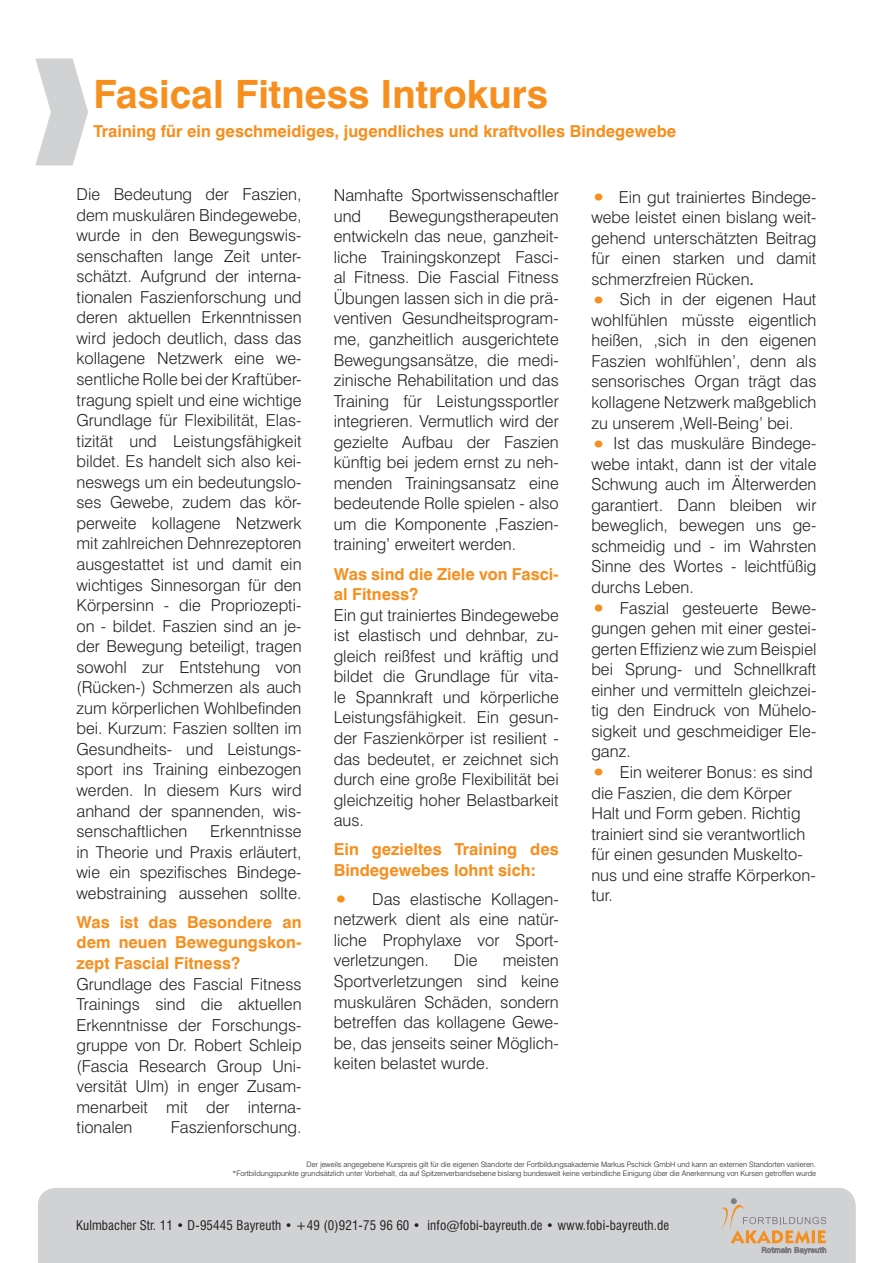
<style>
.page{position:relative;width:893px;height:1263px;background:#fff}
.page>*{position:absolute;margin:0;border:0;box-sizing:border-box;transform-origin:0 0}
.t1{font:700 39px "Swiss 721 BT";color:#f78f1e}
.t2{font:300 16.5px/20.5px "Swiss 721 BT";color:#231f20;text-align:justify}
.t3{font:700 16.5px/20.5px "Swiss 721 BT";color:#f78f1e}
.t4{font:condensed 13.05px "Swiss 721 BT";letter-spacing:.01em;color:#231f20}
.t5{font:300 7.5px/9px "Swiss 721 BT";color:#231f20;text-align:right}
.s1{font-family:"Mix";font-weight:400;font-size:34.5px;color:#f78f1e}
.s2{font-weight:400}
</style>
<div class="page">
<div style="left:38px;top:1188px;width:818px;height:75px;background:#d1d2d4"></div>
<svg style="left:721px;top:1198px;width:105px;height:56px;background:#cec2b7"></svg>
<p class="t1" style="left:94px;top:70px;width:456px">Fasical Fitness Introkurs</p>
<p class="t3" style="left:94px;top:121px;width:584px">Training für ein geschmeidiges, jugendliches und kraftvolles Bindegewebe</p>
<p class="t2" style="left:77px;top:184px;width:227px">Die Bedeutung der Faszien, dem muskulären Bindegewebe, wurde in den Bewegungswis&shy;senschaften lange Zeit unter&shy;schätzt. Aufgrund der interna&shy;tionalen Faszienforschung und deren aktuellen Erkenntnissen wird jedoch deutlich, dass das kollagene Netzwerk eine we&shy;sentliche Rolle bei der Kraftüber&shy;tragung spielt und eine wichtige Grundlage für Flexibilität, Elas&shy;tizität und Leistungsfähigkeit bildet. Es handelt sich also kei&shy;neswegs um ein bedeutungslo&shy;ses Gewebe, zudem das kör&shy;perweite kollagene Netzwerk mit zahlreichen Dehnrezeptoren ausgestattet ist und damit ein wichtiges Sinnesorgan für den Körpersinn - die Propriozepti&shy;on - bildet. Faszien sind an je&shy;der Bewegung beteiligt, tragen sowohl zur Entstehung von (Rücken-) Schmerzen als auch zum körperlichen Wohlbefinden bei. Kurzum: Faszien sollten im Gesundheits- und Leistungs&shy;sport ins Training einbezogen werden. In diesem Kurs wird anhand der spannenden, wis&shy;senschaftlichen</p>
<p class="t2" style="left:77px;top:821px;width:227px;text-indent:134px">Erkenntnisse in Theorie und Praxis erläutert, wie ein spezifisches Bindege&shy;webstraining aussehen sollte.</p>
<p class="t3" style="left:77px;top:911px;width:226px;text-align:justify">Was ist das Besondere an dem neuen Bewegungskon&shy;zept Fascial Fitness?</p>
<p class="t2" style="left:77px;top:973px;width:227px">Grundlage des Fascial Fitness Trainings sind die aktuellen Erkenntnisse der Forschungs&shy;gruppe von Dr. Robert Schleip (Fascia Research Group Uni&shy;versität Ulm) in enger Zusam&shy;menarbeit mit der interna&shy;tionalen</p>
<p class="t2" style="left:171px;top:1117px;width:132px">Faszienforschung.</p>
<p class="t2" style="left:334px;top:185px;width:227px">Namhafte Sportwissenschaftler und</p>
<p class="t2" style="left:334px;top:205px;width:227px;text-indent:55px">Bewegungstherapeuten entwickeln das neue, ganzheit&shy;liche Trainingskonzept Fasci&shy;al Fitness. Die Fascial Fitness Übungen lassen sich in die prä&shy;ventiven Gesundheitsprogram&shy;me, ganzheitlich ausgerichtete Bewegungsansätze, die medi&shy;zinische Rehabilitation und das Training für Leistungssportler integrieren. Vermutlich wird der gezielte Aufbau der Faszien künftig bei jedem ernst zu neh&shy;menden Trainingsansatz eine bedeutende Rolle spielen - also um die Komponente ‚Faszien&shy;training’ erweitert werden.</p>
<p class="t3" style="left:334px;top:563px;width:227px">Was sind die Ziele von Fasci&shy;al Fitness?</p>
<p class="t2" style="left:334px;top:604px;width:227px">Ein gut trainiertes Bindegewebe ist elastisch und dehnbar, zu&shy;gleich reißfest und kräftig und bildet die Grundlage für vita&shy;le Spannkraft und körperliche Leistungsfähigkeit. Ein gesun&shy;der Faszienkörper ist resilient - das bedeutet, er zeichnet sich durch eine große Flexibilität bei gleichzeitig hoher Belastbarkeit aus.</p>
<p class="t3" style="left:334px;top:839px;width:226px">Ein gezieltes Training des<br>Bindegewebes lohnt sich:</p>
<p class="t2" style="left:334px;top:888px;width:227px"><span class="s1">•</span> Das elastische Kollagen&shy;netzwerk dient als eine natür&shy;liche Prophylaxe vor Sport&shy;verletzungen.</p>
<p class="t2" style="left:334px;top:950px;width:227px;text-indent:169px">meisten Sportverletzungen sind keine muskulären Schäden, sondern betreffen das kollagene Gewe&shy;be, das jenseits seiner Möglich&shy;keiten belastet wurde.</p>
<p class="t2" style="left:454px;top:950px;width:25px">Die</p>
<p class="t2" style="left:591px;top:186px;width:227px"><span class="s1">•</span> Ein gut trainiertes Bindege&shy;webe leistet einen bislang weit&shy;gehend unterschätzten Beitrag für einen starken und damit schmerzfreien Rücken<span class="s2">.</span></p>
<p class="t2" style="left:591px;top:289px;width:227px"><span class="s1">•</span> Sich in der eigenen Haut wohlfühlen müsste eigentlich heißen, ‚sich in den eigenen Faszien wohlfühlen’, denn als sensorisches Organ trägt das kollagene Netzwerk maßgeblich zu unserem ‚Well-Being’ bei.</p>
<p class="t2" style="left:591px;top:433px;width:227px"><span class="s1">•</span> Ist das muskuläre Bindege&shy;webe intakt, dann ist der vitale Schwung auch im Älterwerden garantiert. Dann bleiben wir beweglich, bewegen uns ge&shy;schmeidig und - im Wahrsten Sinne des Wortes - leichtfüßig durchs Leben.</p>
<p class="t2" style="left:591px;top:597px;width:227px"><span class="s1">•</span> Faszial gesteuerte Bewe&shy;gungen gehen mit einer gestei&shy;gerten Effizienz wie zum Beispiel bei Sprung- und Schnellkraft einher und vermitteln gleichzei&shy;tig den Eindruck von Mühelo&shy;sigkeit und geschmeidiger Ele&shy;ganz.</p>
<p class="t2" style="left:591px;top:762px;width:226px;text-align:left"><span class="s1">•</span> Ein weiterer Bonus: es sind die Faszien, die dem Körper<br>Halt und Form geben. Richtig trainiert sind sie verantwortlich für einen gesunden Muskelto&shy;nus und eine straffe Körperkon&shy;tur.</p>
<p class="t5" style="left:233px;top:1160px;width:585px">Der jeweils angegebene Kurspreis gilt für die eigenen Standorte der Fortbildungsakademie Markus Pschick GmbH und kann an externen Standorten variieren.<br>*Fortbildungspunkte grundsätzlich unter Vorbehalt, da auf Spitzenverbandsebene bislang bundesweit keine verbindliche Einigung über die Anerkennung von Kursen getroffen wurde</p>
<p class="t4" style="left:76px;top:1217px;width:595px">Kulmbacher Str. 11 • D-95445 Bayreuth • +49 (0)921-75 96 60 • info@fobi-bayreuth.de • www.fobi-bayreuth.de</p>
</div>
